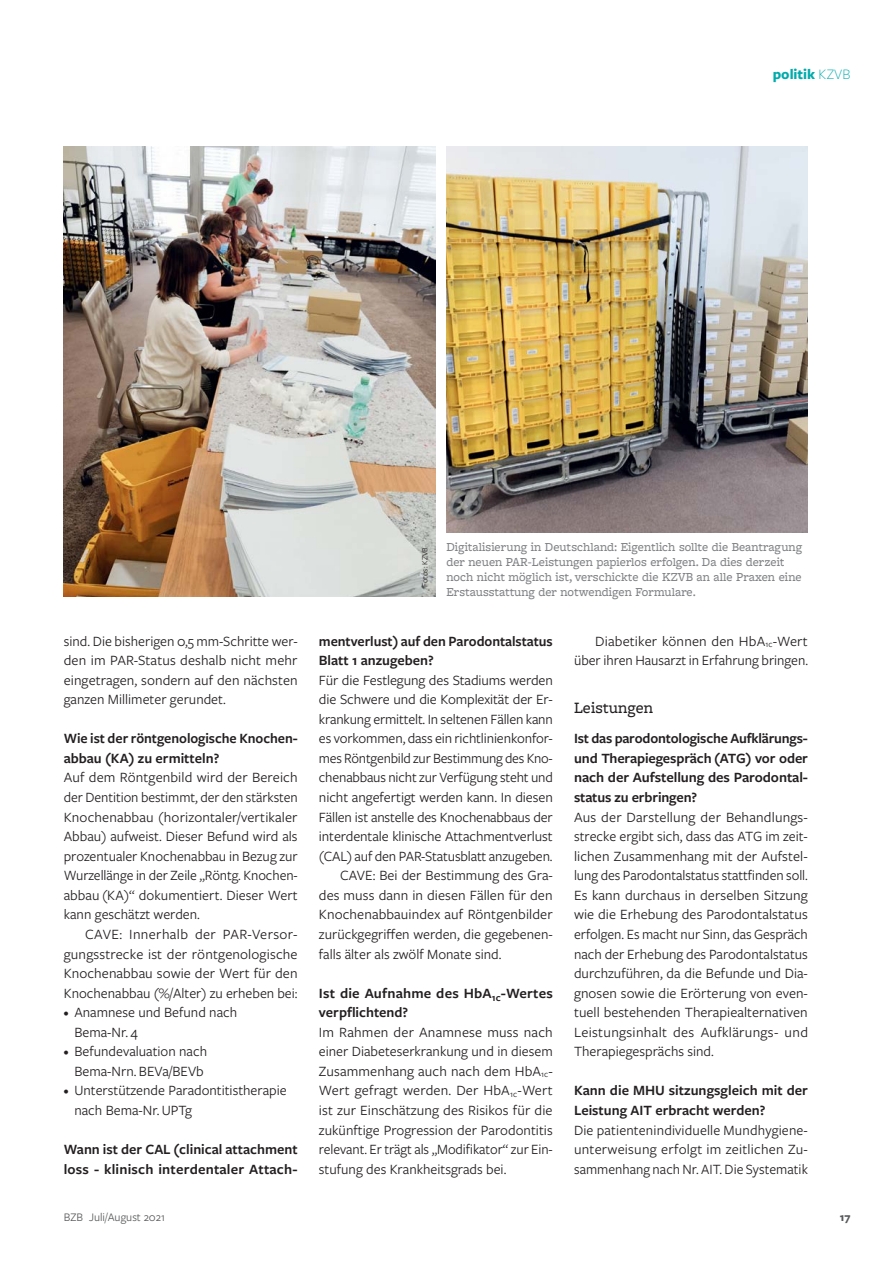
<style>
.page{position:relative;width:893px;height:1263px;background:#fff}
.page>*{position:absolute;margin:0;border:0;box-sizing:border-box;transform-origin:0 0}
.t1{font:500 16.5px "Freight Macro Pro";color:#231f20}
.t2{font:700 15px "Freight Sans Pro";color:#00abac}
.t3{font:14.7px/19.5px "Freight Sans Pro";color:#231f20;text-align:justify}
.t4{font:600 14.7px/19.5px "Freight Sans Pro";color:#231f20}
.t5{font:500 12.75px/15px "Freight Macro Pro";color:#808285}
.t6{font:12px "Freight Sans Pro";color:#58595b}
.t7{font:700 12px "Freight Sans Pro";color:#58595b}
.t8{font:8.25px "Freight Sans Pro";color:#231f20}
.s1{font-weight:300}
.s2{font-size:10.5px}
</style>
<div class="page">
<img style="left:64px;top:147px;width:372px;height:450px">
<img style="left:446px;top:147px;width:362px;height:386px">
<p class="t2" style="left:773px;top:69px;width:79px">politik <span class="s1">KZVB</span></p>
<p class="t3" style="left:64px;top:632px;width:235px">sind. Die bisherigen 0,5 mm-Schritte wer&shy;den im PAR-Status deshalb nicht mehr eingetragen, sondern auf den nächsten ganzen Millimeter gerundet.</p>
<p class="t4" style="left:64px;top:730px;width:235px">Wie ist der röntgenologische Knochen&shy;abbau (KA) zu ermitteln?</p>
<p class="t3" style="left:64px;top:769px;width:236px">Auf dem Röntgenbild wird der Bereich der Dentition bestimmt, der den stärksten Knochenabbau (horizontaler/vertikaler Abbau) aufweist. Dieser Befund wird als prozentualer Knochenabbau in Bezug zur Wurzellänge in der Zeile „Röntg. Knochen&shy;abbau (KA)“ dokumentiert. Dieser Wert kann geschätzt werden.</p>
<p class="t3" style="left:64px;top:926px;width:235px;text-indent:21px">CAVE: Innerhalb der PAR-Versor&shy;gungsstrecke ist der röntgenologische Knochenabbau sowie der Wert für den Knochenabbau (%/Alter) zu erheben bei:</p>
<p class="t3" style="left:74px;top:1004px;width:164px;text-indent:-11px"><span class="s2">•</span> Anamnese und Befund nach<br>Bema-Nr. 4</p>
<p class="t3" style="left:64px;top:1043px;width:145px;text-align:center"><span class="s2">•</span> Befundevaluation nach<br>Bema-Nrn. BEVa/BEVb</p>
<p class="t3" style="left:74px;top:1082px;width:214px;text-indent:-11px"><span class="s2">•</span> Unterstützende Paradontitistherapie nach Bema-Nr. UPTg</p>
<p class="t4" style="left:64px;top:1141px;width:235px">Wann ist der CAL (clinical attachment loss - klinisch interdentaler Attach-</p>
<p class="t8" style="left:422px;top:587px;width:41px;rotate:-90deg">Fotos: KZVB</p>
<p class="t5" style="left:446px;top:541px;width:357px">Digitalisierung in Deutschland: Eigentlich sollte die Beantragung der neuen PAR-Leistungen papierlos erfolgen. Da dies derzeit noch nicht möglich ist, verschickte die KZVB an alle Praxen eine Erstausstattung der notwendigen Formulare.</p>
<p class="t4" style="left:319px;top:633px;width:235px">mentverlust) auf den Parodontalstatus<br>Blatt 1 anzugeben?</p>
<p class="t3" style="left:319px;top:672px;width:235px">Für die Festlegung des Stadiums werden</p>
<p class="t3" style="left:319px;top:691px;width:235px">die Schwere und die Komplexität der Er-</p>
<p class="t3" style="left:319px;top:711px;width:235px">krankung ermittelt. In seltenen Fällen kann</p>
<p class="t3" style="left:319px;top:730px;width:235px">es vorkommen, dass ein richtlinienkonfor-</p>
<p class="t3" style="left:319px;top:750px;width:235px">mes Röntgenbild zur Bestimmung des Kno-</p>
<p class="t3" style="left:319px;top:769px;width:235px">chenabbaus nicht zur Verfügung steht und</p>
<p class="t3" style="left:319px;top:789px;width:235px">nicht angefertigt werden kann. In diesen</p>
<p class="t3" style="left:319px;top:809px;width:235px">Fällen ist anstelle des Knochenabbaus der</p>
<p class="t3" style="left:319px;top:828px;width:235px">interdentale klinische Attachmentverlust</p>
<p class="t3" style="left:319px;top:848px;width:235px">(CAL) auf den PAR-Statusblatt anzugeben.</p>
<p class="t3" style="left:340px;top:867px;width:214px">CAVE: Bei der Bestimmung des Gra-</p>
<p class="t3" style="left:319px;top:887px;width:235px">des muss dann in diesen Fällen für den</p>
<p class="t3" style="left:319px;top:906px;width:235px">Knochenabbauindex auf Röntgenbilder</p>
<p class="t3" style="left:319px;top:926px;width:235px">zurückgegriffen werden, die gegebenen-</p>
<p class="t3" style="left:319px;top:945px;width:184px">falls älter als zwölf Monate sind.</p>
<p class="t4" style="left:319px;top:985px;width:235px">Ist die Aufnahme des HbA<sub>1c</sub>-Wertes verpflichtend?</p>
<p class="t3" style="left:319px;top:1024px;width:235px">Im Rahmen der Anamnese muss nach einer Diabeteserkrankung und in diesem Zusammenhang auch nach dem HbA<sub>1c</sub>-Wert gefragt werden. Der HbA<sub>1c</sub>-Wert ist zur Einschätzung des Risikos für die zukünftige Progression der Parodontitis relevant. Er trägt als „Modifikator“ zur Ein&shy;stufung des Krankheitsgrads bei.</p>
<p class="t3" style="left:574px;top:632px;width:236px;text-align:right">Diabetiker können den HbA<sub>1c</sub>-Wert über ihren Hausarzt in Erfahrung bringen.</p>
<p class="t1" style="left:574px;top:703px;width:81px">Leistungen</p>
<p class="t4" style="left:574px;top:730px;width:235px;text-align:justify">Ist das parodontologische Aufklärungs&shy;und Therapiegespräch (ATG) vor oder nach der Aufstellung des Parodontal&shy;status zu erbringen?</p>
<p class="t3" style="left:574px;top:809px;width:235px">Aus der Darstellung der Behandlungs&shy;strecke ergibt sich, dass das ATG im zeit&shy;lichen Zusammenhang mit der Aufstel&shy;lung des Parodontalstatus stattfinden soll.<br>Es kann durchaus in derselben Sitzung wie die Erhebung des Parodontalstatus erfolgen. Es macht nur Sinn, das Gespräch nach der Erhebung des Parodontalstatus durchzuführen, da die Befunde und Dia&shy;gnosen sowie die Erörterung von even&shy;tuell bestehenden Therapiealternativen Leistungsinhalt des Aufklärungs- und Therapiegesprächs sind.</p>
<p class="t4" style="left:574px;top:1082px;width:236px">Kann die MHU sitzungsgleich mit der<br>Leistung AIT erbracht werden?</p>
<p class="t3" style="left:574px;top:1121px;width:235px">Die patientenindividuelle Mundhygiene&shy;unterweisung erfolgt im zeitlichen Zu&shy;sammenhang nach Nr. AIT. Die Systematik</p>
<p class="t6" style="left:64px;top:1213px;width:103px">BZB Juli/August 2021</p>
<p class="t7" style="left:840px;top:1213px;width:12px">17</p>
</div>
